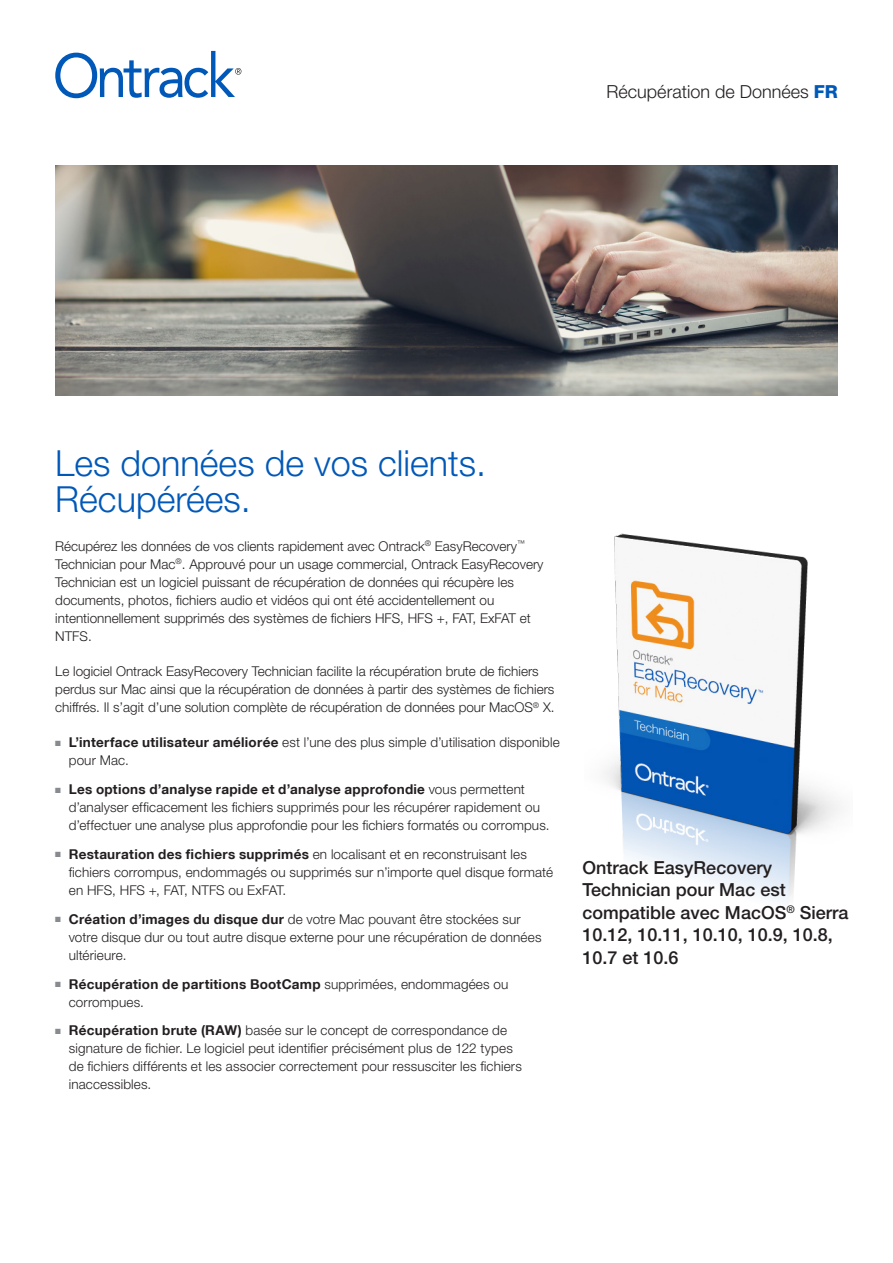
<style>
.page{position:relative;width:893px;height:1263px;background:#fff}
.page>*{position:absolute;margin:0;border:0;box-sizing:border-box;transform-origin:0 0}
.Headline{font:300 36px/36px "Helvetica Neue LT Std";color:#0058b8}
.CallOut_Subhead{font:500 18px/22.5px "Helvetica Neue LT Std";color:#231f20}
.t1{font:300 18px "Helvetica Neue LT Std";color:#231f20}
.Body{font:300 13.5px/18px "Helvetica Neue LT Std";color:#231f20}
.s1{font-weight:800;color:#0058b8}
.s2{color:#878b90}
.s3{font-family:"Helvetica Neue LT";font-weight:700}
</style>
<div class="page">
<svg style="left:55px;top:51px;width:186px;height:47px"></svg>
<img style="left:55px;top:166px;width:783px;height:229px">
<img style="left:604px;top:533px;width:236px;height:370px">
<h2 class="t1" style="left:607px;top:81px;width:233px">Récupération de Données <span class="s1">FR</span></h2>
<p class="Headline" style="left:55px;top:445px;width:432px">Les données de vos clients.<br>Récupérées.</p>
<p class="Body" style="left:55px;top:537px;width:490px">Récupérez les données de vos clients rapidement avec Ontrack<sup>®</sup> EasyRecovery<sup>™ </sup>Technician pour Mac<sup>®</sup>. Approuvé pour un usage commercial, Ontrack EasyRecovery Technician est un logiciel puissant de récupération de données qui récupère les documents, photos, fichiers audio et vidéos qui ont été accidentellement ou intentionnellement supprimés des systèmes de fichiers HFS, HFS +, FAT, ExFAT et NTFS.</p>
<p class="Body" style="left:55px;top:662px;width:501px">Le logiciel Ontrack EasyRecovery Technician facilite la récupération brute de fichiers perdus sur Mac ainsi que la récupération de données à partir des systèmes de fichiers chiffrés. Il s’agit d’une solution complète de récupération de données pour MacOS<sup>®</sup> X.</p>
<p class="Body" style="left:69px;top:733px;width:492px;text-indent:-14px"><span class="s2">■</span> <span class="s3">L’interface utilisateur améliorée</span> est l’une des plus simple d’utilisation disponible pour Mac.</p>
<p class="Body" style="left:69px;top:780px;width:482px;text-indent:-14px"><span class="s2">■</span> <span class="s3">Les options d’analyse rapide et d’analyse approfondie</span> vous permettent d’analyser efficacement les fichiers supprimés pour les récupérer rapidement ou d’effectuer une analyse plus approfondie pour les fichiers formatés ou corrompus.</p>
<p class="Body" style="left:69px;top:845px;width:486px;text-indent:-14px"><span class="s2">■</span> <span class="s3">Restauration des fichiers supprimés</span> en localisant et en reconstruisant les fichiers corrompus, endommagés ou supprimés sur n’importe quel disque formaté en HFS, HFS +, FAT, NTFS ou ExFAT.</p>
<p class="Body" style="left:69px;top:910px;width:474px;text-indent:-14px"><span class="s2">■</span> <span class="s3">Création d’images du disque dur</span> de votre Mac pouvant être stockées sur votre disque dur ou tout autre disque externe pour une récupération de données ultérieure.</p>
<p class="Body" style="left:69px;top:974px;width:441px;text-indent:-14px"><span class="s2">■</span> <span class="s3">Récupération de partitions BootCamp</span> supprimées, endommagées ou corrompues.</p>
<p class="Body" style="left:69px;top:1021px;width:455px;text-indent:-14px"><span class="s2">■</span> <span class="s3">Récupération brute (RAW)</span> basée sur le concept de correspondance de signature de fichier. Le logiciel peut identifier précisément plus de 122 types de fichiers différents et les associer correctement pour ressusciter les fichiers inaccessibles.</p>
<p class="CallOut_Subhead" style="left:583px;top:856px;width:267px">Ontrack EasyRecovery<br>Technician pour Mac est compatible avec MacOS<sup>®</sup> Sierra<br>10.12, 10.11, 10.10, 10.9, 10.8,<br>10.7 et 10.6</p>
</div>
